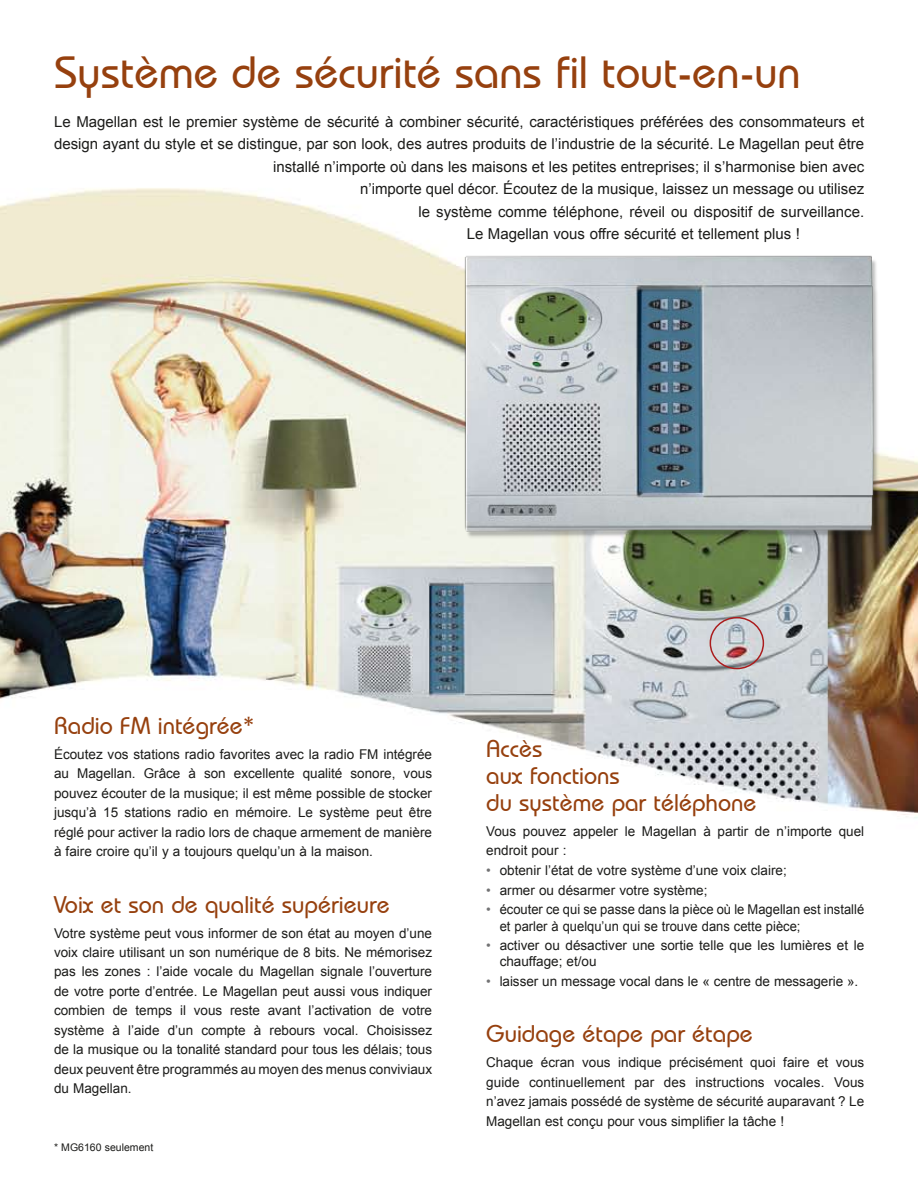
<style>
.page{position:relative;width:918px;height:1188px;background:#fff}
.page>*{position:absolute;margin:0;border:0;box-sizing:border-box;transform-origin:0 0}
.t1{font:500 45px "Bauhaus IT Cby BT";color:#96400e}
.t2{font:500 24px/27px "Bauhaus IT Cby BT";color:#96400e}
.t3{font:15px "Arial";color:#1c1c1a}
.t4{font:13.5px/19.5px "Arial";color:#1c1c1a;text-align:justify}
.t5{font:13.5px/16.2px "Arial";color:#1c1c1a;scale:.96 1}
.t6{font:10.5px "Arial";color:#1c1c1a}
.s1{color:#727273}
</style>
<div class="page">
<img style="left:0;top:188px;width:918px;height:631px">
<img style="left:453px;top:244px;width:432px;height:301px">
<div style="left:709px;top:617px;width:55px;height:52px;border:2px solid #ab1d1e;border-radius:50%"></div>
<h1 class="t1" style="left:54px;top:45px;width:748px">Système de sécurité sans fil tout-en-un</h1>
<p class="t3" style="left:54px;top:113px;width:811px">Le Magellan est le premier système de sécurité à combiner sécurité, caractéristiques préférées des consommateurs et</p>
<p class="t3" style="left:54px;top:135px;width:811px">design ayant du style et se distingue, par son look, des autres produits de l’industrie de la sécurité. Le Magellan peut être</p>
<p class="t3" style="left:273px;top:158px;width:592px">installé n’importe où dans les maisons et les petites entreprises; il s’harmonise bien avec</p>
<p class="t3" style="left:360px;top:180px;width:505px">n’importe quel décor. Écoutez de la musique, laissez un message ou utilisez</p>
<p class="t3" style="left:418px;top:203px;width:447px">le système comme téléphone, réveil ou dispositif de surveillance.</p>
<p class="t3" style="left:467px;top:225px;width:335px">Le Magellan vous offre sécurité et tellement plus !</p>
<h2 class="t2" style="left:54px;top:712px;width:202px">Radio FM intégrée*</h2>
<p class="t4" style="left:54px;top:744px;width:379px">Écoutez vos stations radio favorites avec la radio FM intégrée au Magellan. Grâce à son excellente qualité sonore, vous pouvez écouter de la musique; il est même possible de stocker jusqu’à 15 stations radio en mémoire. Le système peut être réglé pour activer la radio lors de chaque armement de manière à faire croire qu’il y a toujours quelqu’un à la maison.</p>
<h2 class="t2" style="left:54px;top:890px;width:337px">Voix et son de qualité supérieure</h2>
<p class="t4" style="left:54px;top:923px;width:379px">Votre système peut vous informer de son état au moyen d’une voix claire utilisant un son numérique de 8 bits. Ne mémorisez pas les zones : l’aide vocale du Magellan signale l’ouverture de votre porte d’entrée. Le Magellan peut aussi vous indiquer combien de temps il vous reste avant l’activation de votre système à l’aide d’un compte à rebours vocal. Choisissez de la musique ou la tonalité standard pour tous les délais; tous deux peuvent être programmés au moyen des menus conviviaux du Magellan.</p>
<p class="t6" style="left:54px;top:1141px;width:101px">* MG6160 seulement</p>
<h2 class="t2" style="left:486px;top:734px;width:272px">Accès<br>aux fonctions<br>du système par téléphone</h2>
<p class="t4" style="left:486px;top:821px;width:379px">Vous pouvez appeler le Magellan à partir de n’importe quel endroit pour :</p>
<p class="t4" style="left:486px;top:860px;width:302px"><span class="s1">•</span> obtenir l’état de votre système d’une voix claire;</p>
<p class="t4" style="left:486px;top:880px;width:223px"><span class="s1">•</span> armer ou désarmer votre système;</p>
<p class="t5" style="left:500px;top:901px;width:381px;text-indent:-14px"><span class="s1">•</span> écouter ce qui se passe dans la pièce où le Magellan est installé et parler à quelqu’un qui se trouve dans cette pièce;</p>
<p class="t4" style="left:500px;top:937px;width:366px;line-height:16.2px;text-indent:-14px"><span class="s1">•</span> activer ou désactiver une sortie telle que les lumières et le chauffage; et/ou</p>
<p class="t4" style="left:486px;top:971px;width:374px"><span class="s1">•</span> laisser un message vocal dans le « centre de messagerie ».</p>
<h2 class="t2" style="left:486px;top:1020px;width:268px">Guidage étape par étape</h2>
<p class="t4" style="left:486px;top:1053px;width:380px">Chaque écran vous indique précisément quoi faire et vous guide continuellement par des instructions vocales. Vous n’avez jamais possédé de système de sécurité auparavant ? Le Magellan est conçu pour vous simplifier la tâche !</p>
</div>
